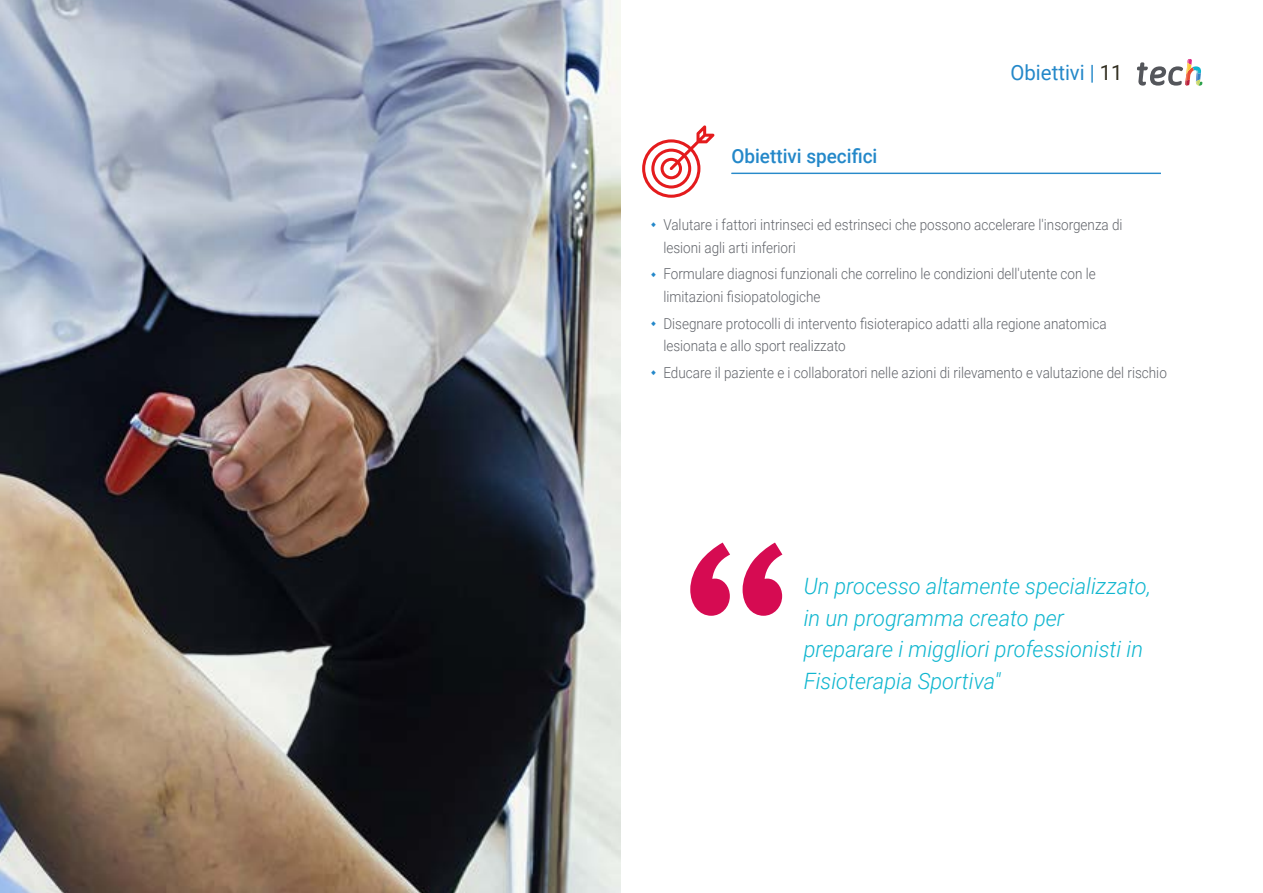
<style>
.page{position:relative;width:1263px;height:893px;background:#fff}
.page>*{position:absolute;margin:0;border:0;box-sizing:border-box;transform-origin:0 0}
.t1{font:italic 300 22.5px/31.5px "Roboto";color:#0fb6cf}
.t2{font:21px "Roboto";color:#2488c9}
.t3{font:500 19.5px "Roboto";color:#2488c9}
.t4{font:300 15px/22.5px "Roboto";color:#61646a;scale:.9 1}
.s1{color:#312e20}
</style>
<div class="page">
<svg style="left:642px;top:125px;width:72px;height:73px"></svg>
<hr style="left:731px;top:173px;width:430px;height:1px;background:#2488c9">
<img style="left:0;top:0;width:621px;height:893px">
<svg style="left:1137px;top:59px;width:65px;height:27px"></svg>
<svg style="left:690px;top:542px;width:92px;height:74px"></svg>
<h3 class="t3" style="left:731px;top:143px;width:147px">Obiettivi specifici</h3>
<h2 class="t2" style="left:1010px;top:57px;width:114px">Obiettivi | <span class="s1">11</span></h2>
<p class="t4" style="left:663px;top:213px;width:512px">Valutare i fattori intrinseci ed estrinseci che possono accelerare l'insorgenza di lesioni agli arti inferiori</p>
<p class="t4" style="left:663px;top:262px;width:482px">Formulare diagnosi funzionali che correlino le condizioni dell'utente con le limitazioni fisiopatologiche</p>
<p class="t4" style="left:663px;top:311px;width:494px">Disegnare protocolli di intervento fisioterapico adatti alla regione anatomica lesionata e allo sport realizzato</p>
<p class="t4" style="left:663px;top:361px;width:561px">Educare il paziente e i collaboratori nelle azioni di rilevamento e valutazione del rischio</p>
<h1 class="t1" style="left:804px;top:570px;width:349px">Un processo altamente specializzato, in un programma creato per preparare i miggliori professionisti in<br>Fisioterapia Sportiva"</h1>
</div>
